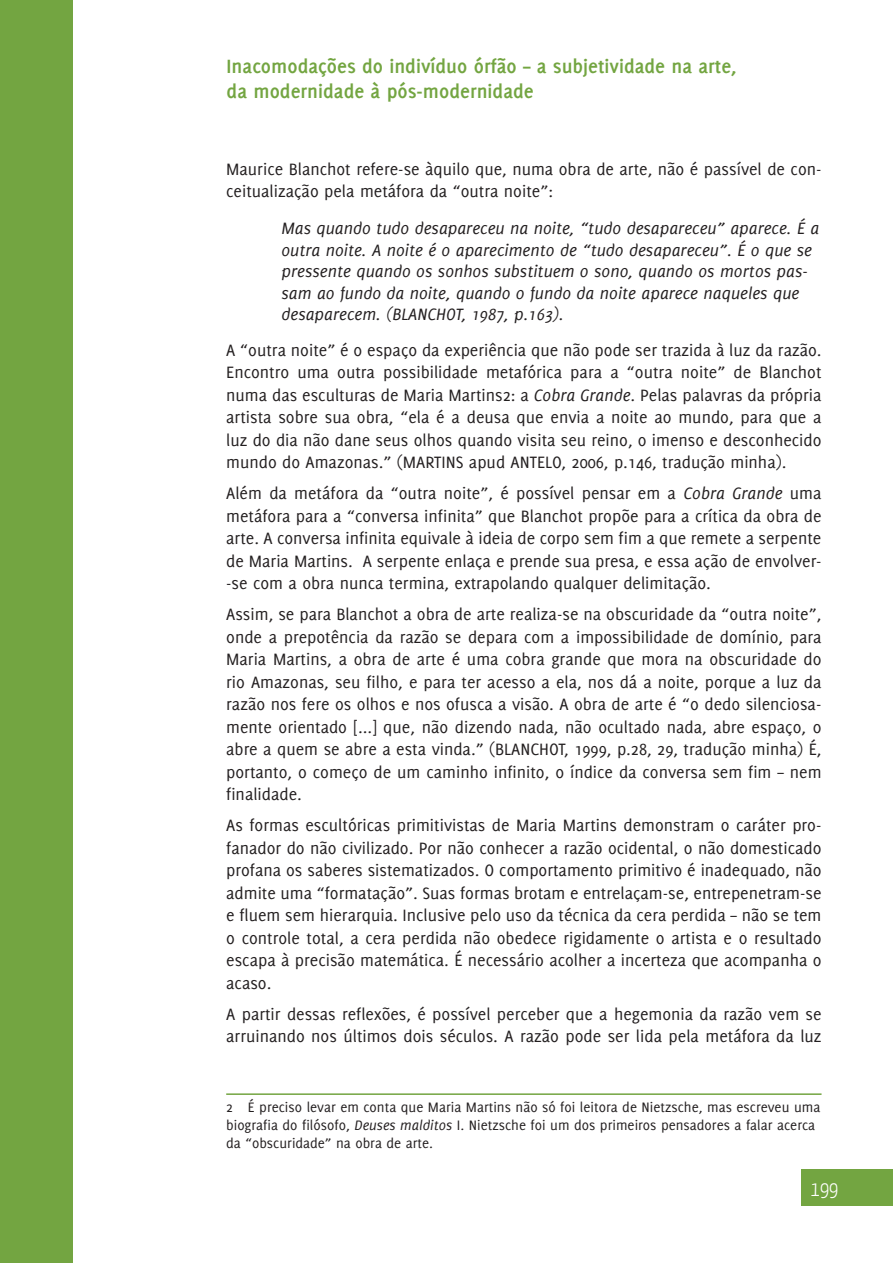
<style>
.page{position:relative;width:893px;height:1263px;background:#fff}
.page>*{position:absolute;margin:0;border:0;box-sizing:border-box;transform-origin:0 0}
.t1{font:700 21px/25.2px "Delicious";color:#73a541}
.t2{font:300 21px "Yanone Kaffeesatz";color:#fff}
.t3{font:18px/22.5px "Delicious";color:#231f20;text-align:justify}
.t4{font:italic 18px/21.6px "Delicious";color:#231f20}
.t5{font:15px/18px "Delicious";color:#231f20}
.s1{font-style:italic}
</style>
<div class="page">
<div style="left:0;top:0;width:72px;height:1263px;background:#73a541"></div>
<div style="left:802px;top:1170px;width:91px;height:36px;background:#73a541"></div>
<hr style="left:226px;top:1093px;width:595px;height:2px;background:#73a541">
<p class="t1" style="left:227px;top:53px;width:512px">Inacomodações do indivíduo órfão – a subjetividade na arte, da modernidade à pós-modernidade</p>
<p class="t3" style="left:226px;top:158px;width:597px">Maurice Blanchot refere-se àquilo que, numa obra de arte, não é passível de con&shy;ceitualização pela metáfora da “outra noite”:</p>
<p class="t4" style="left:281px;top:217px;width:539px">Mas quando tudo desapareceu na noite, “tudo desapareceu” aparece. É a outra noite. A noite é o aparecimento de “tudo desapareceu”. É o que se pressente quando os sonhos substituem o sono, quando os mortos pas&shy;sam ao fundo da noite, quando o fundo da noite aparece naqueles que desaparecem. (BLANCHOT, 1987, p.163).</p>
<p class="t3" style="left:226px;top:338px;width:597px">A “outra noite” é o espaço da experiência que não pode ser trazida à luz da razão.<br>Encontro uma outra possibilidade metafórica para a “outra noite” de Blanchot numa das esculturas de Maria Martins2: a <span class="s1">Cobra Grande</span>. Pelas palavras da própria artista sobre sua obra, “ela é a deusa que envia a noite ao mundo, para que a luz do dia não dane seus olhos quando visita seu reino, o imenso e desconhecido mundo do Amazonas.” (MARTINS apud ANTELO, 2006, p.146, tradução minha).</p>
<p class="t3" style="left:226px;top:482px;width:597px">Além da metáfora da “outra noite”, é possível pensar em a <span class="s1">Cobra Grande</span> uma metáfora para a “conversa infinita” que Blanchot propõe para a crítica da obra de arte. A conversa infinita equivale à ideia de corpo sem fim a que remete a serpente de Maria Martins. A serpente enlaça e prende sua presa, e essa ação de envolver--se com a obra nunca termina, extrapolando qualquer delimitação.</p>
<p class="t3" style="left:226px;top:603px;width:597px">Assim, se para Blanchot a obra de arte realiza-se na obscuridade da “outra noite”, onde a prepotência da razão se depara com a impossibilidade de domínio, para Maria Martins, a obra de arte é uma cobra grande que mora na obscuridade do rio Amazonas, seu filho, e para ter acesso a ela, nos dá a noite, porque a luz da razão nos fere os olhos e nos ofusca a visão. A obra de arte é “o dedo silenciosa&shy;mente orientado [...] que, não dizendo nada, não ocultado nada, abre espaço, o abre a quem se abre a esta vinda.” (BLANCHOT, 1999, p.28, 29, tradução minha) É, portanto, o começo de um caminho infinito, o índice da conversa sem fim – nem finalidade.</p>
<p class="t3" style="left:226px;top:814px;width:597px">As formas escultóricas primitivistas de Maria Martins demonstram o caráter pro&shy;fanador do não civilizado. Por não conhecer a razão ocidental, o não domesticado profana os saberes sistematizados. O comportamento primitivo é inadequado, não admite uma “formatação”. Suas formas brotam e entrelaçam-se, entrepenetram-se e fluem sem hierarquia. Inclusive pelo uso da técnica da cera perdida – não se tem o controle total, a cera perdida não obedece rigidamente o artista e o resultado escapa à precisão matemática. É necessário acolher a incerteza que acompanha o acaso.</p>
<p class="t3" style="left:226px;top:1002px;width:597px">A partir dessas reflexões, é possível perceber que a hegemonia da razão vem se arruinando nos últimos dois séculos. A razão pode ser lida pela metáfora da luz</p>
<p class="t5" style="left:226px;top:1098px;width:596px">2 É preciso levar em conta que Maria Martins não só foi leitora de Nietzsche, mas escreveu uma biografia do filósofo, <span class="s1">Deuses malditos</span> I. Nietzsche foi um dos primeiros pensadores a falar acerca da “obscuridade” na obra de arte.</p>
<p class="t2" style="left:811px;top:1176px;width:29px">199</p>
</div>
